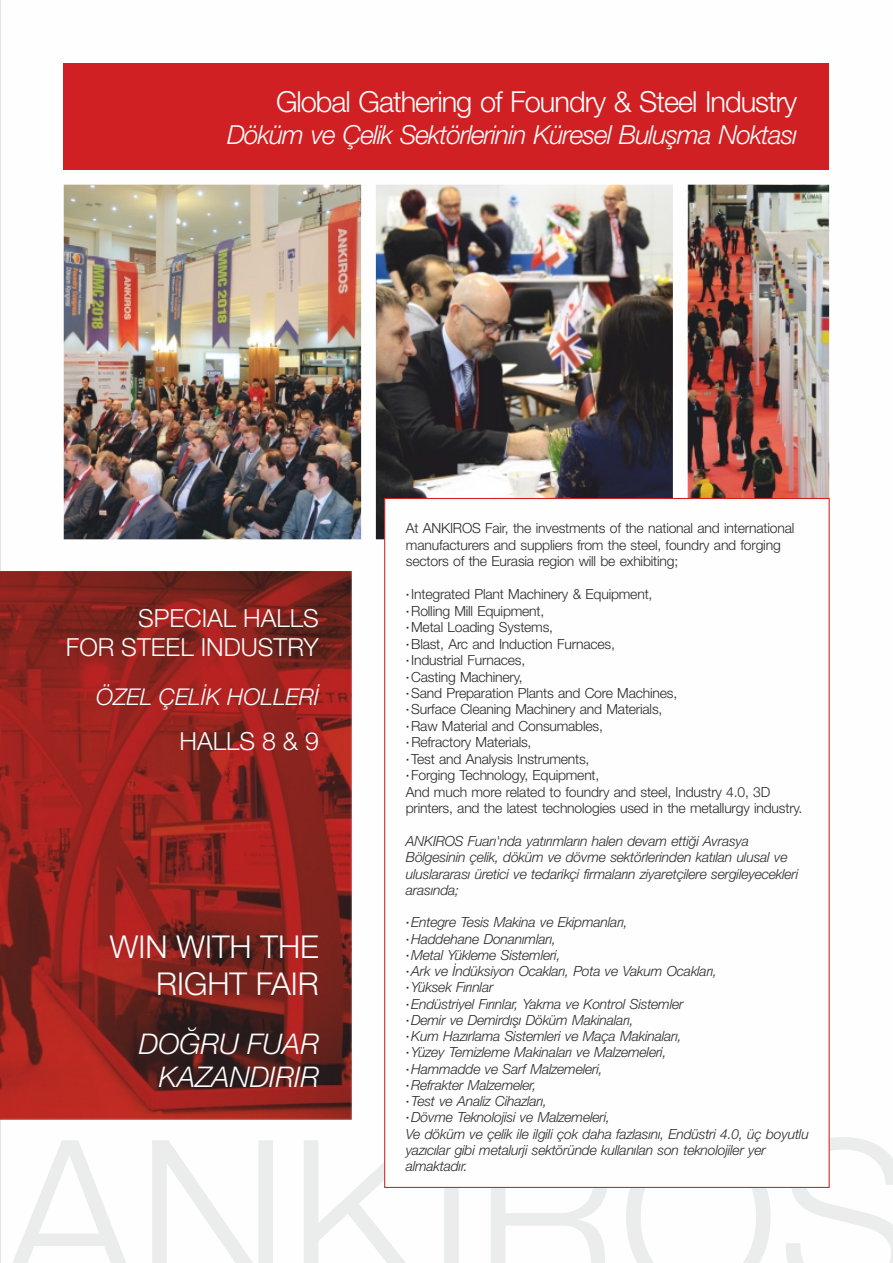
<style>
.page{position:relative;width:893px;height:1263px;background:#fff}
.page>*{position:absolute;margin:0;border:0;box-sizing:border-box;transform-origin:0 0}
.t1{font:300 31.5px "Helvetica Neue LT Pro";color:#fefefe}
.t2{font:300 28.95px "Helvetica Neue LT Pro";letter-spacing:-.035em;color:#fefefe}
.t3{font:italic 300 28.5px/33.2px "Helvetica Neue LT Pro";color:#fefefe;text-align:right}
.t4{font:italic 300 26.25px "Helvetica Neue LT Pro";letter-spacing:-.035em;color:#fefefe}
.t5{font:300 24.9px "Helvetica Neue LT Pro";color:#fefefe}
.t6{font:italic 300 23.1px "Helvetica Neue LT Pro";color:#fefefe}
.t7{font:italic 300 13.95px/16.2px "Helvetica Neue LT Pro";letter-spacing:-.015em;color:#2b2a29}
.t8{font:300 13.95px/16.5px "Helvetica Neue LT Pro";letter-spacing:-.015em;color:#2b2a29}
</style>
<div class="page">
<img style="left:64px;top:184px;width:297px;height:355px">
<img style="left:688px;top:184px;width:141px;height:314px">
<img style="left:376px;top:184px;width:297px;height:355px">
<img style="left:0;top:571px;width:351px;height:548px">
<svg style="left:13px;top:1137px;width:880px;height:126px"></svg>
<div style="left:384px;top:498px;width:446px;height:690px;background:#fefefe;border:1px solid #d12023"></div>
<div style="left:64px;top:64px;width:765px;height:106px;background:#d12023"></div>
<h2 class="t2" style="left:276px;top:91px;width:523px">Global Gathering of Foundry &amp; Steel Industry</h2>
<h3 class="t4" style="left:227px;top:125px;width:572px">Döküm ve Çelik Sektörlerinin Küresel Buluşma Noktası</h3>
<h3 class="t5" style="left:138px;top:609px;width:182px">SPECIAL HALLS</h3>
<h3 class="t5" style="left:66px;top:639px;width:254px">FOR STEEL INDUSTRY</h3>
<h3 class="t6" style="left:96px;top:688px;width:224px">ÖZEL ÇELİK HOLLERİ</h3>
<h3 class="t5" style="left:180px;top:733px;width:141px">HALLS 8 &amp; 9</h3>
<h1 class="t1" style="left:110px;top:935px;width:210px">WIN WITH THE</h1>
<h1 class="t1" style="left:156px;top:973px;width:164px">RIGHT FAIR</h1>
<h3 class="t3" style="left:139px;top:1031px;width:182px">DOĞRU FUAR<br>KAZANDIRIR</h3>
<p class="t8" style="left:406px;top:522px;width:390px">At ANKIROS Fair, the investments of the national and international manufacturers and suppliers from the steel, foundry and forging sectors of the Eurasia region will be exhibiting;</p>
<p class="t8" style="left:411px;top:588px;width:243px">Integrated Plant Machinery &amp; Equipment,</p>
<p class="t8" style="left:411px;top:637px;width:205px">Blast, Arc and Induction Furnaces,</p>
<p class="t8" style="left:411px;top:687px;width:267px">Sand Preparation Plants and Core Machines,</p>
<p class="t8" style="left:411px;top:604px;width:135px">Rolling Mill Equipment,</p>
<p class="t8" style="left:411px;top:621px;width:143px">Metal Loading Systems,</p>
<p class="t8" style="left:411px;top:654px;width:116px">Industrial Furnaces,</p>
<p class="t8" style="left:411px;top:670px;width:113px">Casting Machinery,</p>
<p class="t8" style="left:411px;top:703px;width:253px">Surface Cleaning Machinery and Materials,<br>Raw Material and Consumables,</p>
<p class="t8" style="left:411px;top:736px;width:122px">Refractory Materials,</p>
<p class="t8" style="left:411px;top:753px;width:180px">Test and Analysis Instruments,</p>
<p class="t8" style="left:406px;top:786px;width:398px">And much more related to foundry and steel, Industry 4.0, 3D printers, and the latest technologies used in the metallurgy industry.</p>
<p class="t8" style="left:411px;top:769px;width:190px">Forging Technology, Equipment,</p>
<p class="t7" style="left:406px;top:835px;width:394px">ANKIROS Fuarı'nda yatırımların halen devam ettiği Avrasya Bölgesinin çelik, döküm ve dövme sektörlerinden katılan ulusal ve uluslararası üretici ve tedarikçi firmaların ziyaretçilere sergileyecekleri arasında;</p>
<p class="t7" style="left:411px;top:916px;width:218px">Entegre Tesis Makina ve Ekipmanları,</p>
<p class="t7" style="left:411px;top:965px;width:307px">Ark ve İndüksiyon Ocakları, Pota ve Vakum Ocakları,</p>
<p class="t7" style="left:411px;top:997px;width:274px">Endüstriyel Fırınlar, Yakma ve Kontrol Sistemler</p>
<p class="t7" style="left:411px;top:1030px;width:272px">Kum Hazırlama Sistemleri ve Maça Makinaları,</p>
<p class="t7" style="left:411px;top:1079px;width:127px">Refrakter Malzemeler,</p>
<p class="t7" style="left:411px;top:1111px;width:200px">Dövme Teknolojisi ve Malzemeleri,</p>
<p class="t7" style="left:411px;top:932px;width:146px">Haddehane Donanımları,</p>
<p class="t7" style="left:411px;top:981px;width:84px">Yüksek Fırınlar</p>
<p class="t7" style="left:411px;top:1014px;width:224px">Demir ve Demirdışı Döküm Makinaları,</p>
<p class="t7" style="left:411px;top:1046px;width:257px">Yüzey Temizleme Makinaları ve Malzemeleri,<br>Hammadde ve Sarf Malzemeleri,</p>
<p class="t7" style="left:411px;top:1095px;width:137px">Test ve Analiz Cihazları,</p>
<p class="t7" style="left:406px;top:1127px;width:405px">Ve döküm ve çelik ile ilgili çok daha fazlasını, Endüstri 4.0, üç boyutlu yazıcılar gibi metalurji sektöründe kullanılan son teknolojiler yer almaktadır.</p>
<p class="t7" style="left:411px;top:949px;width:151px">Metal Yükleme Sistemleri,</p>
</div>
